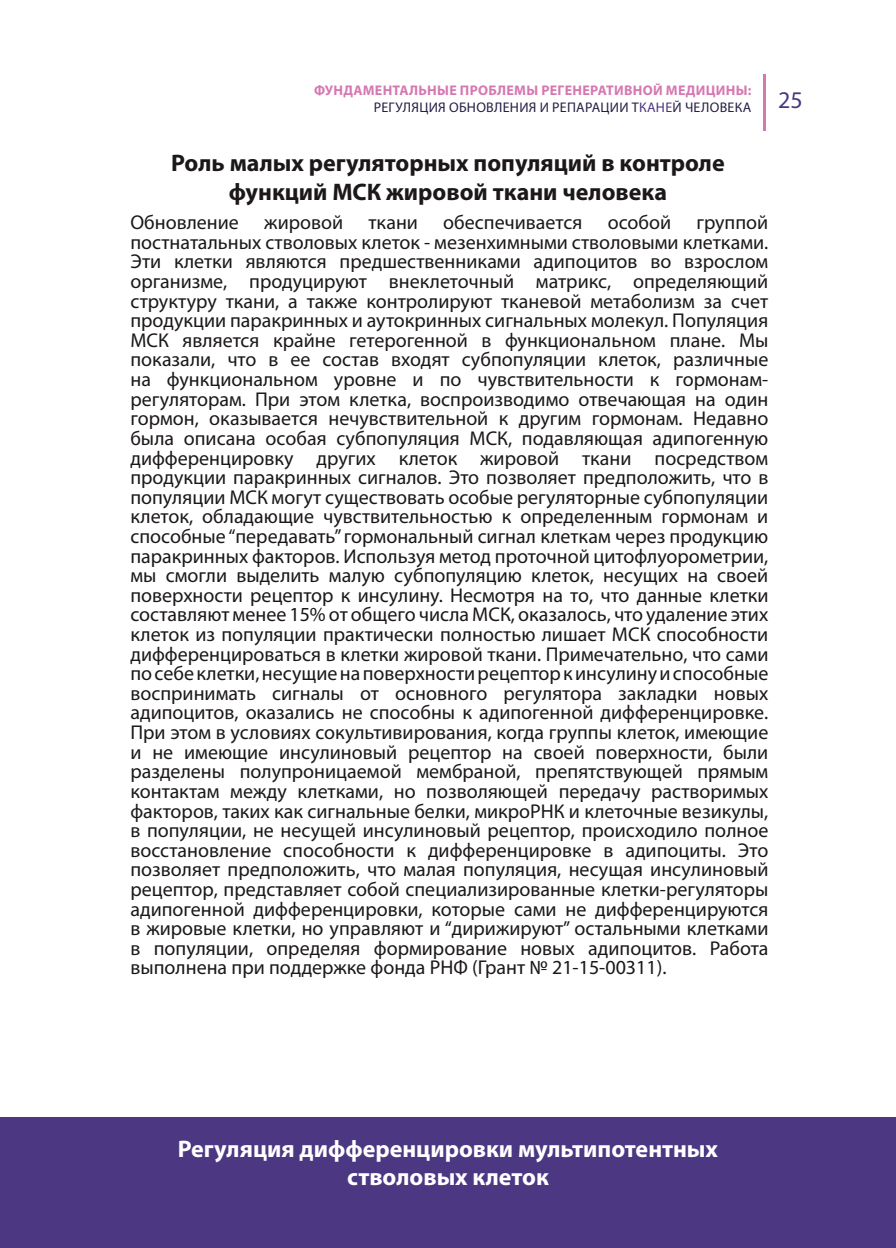
<style>
.page{position:relative;width:896px;height:1248px;background:#fff}
.page>*{position:absolute;margin:0;border:0;box-sizing:border-box;transform-origin:0 0}
.t1{font:700 24px/28.8px "Myriad Pro";color:#1c181a;text-align:center}
.t2{font:700 24px/28.8px "Myriad Pro";color:#fff;text-align:center}
.t3{font:20px/19.6px "Myriad Pro";color:#1c181a;text-align:justify}
.t4{font:700 14px/16.8px "Myriad Pro";letter-spacing:.02em;color:#d578b1}
.s1{font-weight:400;color:#271f46}
.s2{font-weight:400;color:#4c3783}
</style>
<div class="page">
<hr style="left:763px;top:74px;width:2px;height:56px;background:#d578b1">
<div style="left:0;top:1117px;width:896px;height:130px;background:#4c3783"></div>
<p class="t4" style="left:374px;top:81px;width:431px;text-indent:-60px">ФУНДАМЕНТАЛЬНЫЕ ПРОБЛЕМЫ РЕГЕНЕРАТИВНОЙ МЕДИЦИНЫ:<br><span class="s1">РЕГУЛЯЦИЯ ОБНОВЛЕНИЯ И РЕПАРАЦИИ Т</span><span class="s2">КАНЕ</span><span class="s1">Й ЧЕЛОВЕКА</span> <sup>25</sup></p>
<p class="t1" style="left:171px;top:148px;width:555px">Роль малых регуляторных популяций в контроле функций МСК жировой ткани человека</p>
<p class="t3" style="left:130px;top:212px;width:110px">Обновление</p>
<p class="t3" style="left:264px;top:212px;width:80px">жировой</p>
<p class="t3" style="left:368px;top:212px;width:51px">ткани</p>
<p class="t3" style="left:443px;top:212px;width:141px">обеспечивается</p>
<p class="t3" style="left:608px;top:212px;width:65px">особой</p>
<p class="t3" style="left:130px;top:212px;width:639px;text-indent:566px">группой постнатальных стволовых клеток - мезенхимными стволовыми клетками.<br>Эти клетки являются предшественниками адипоцитов во взрослом организме, продуцируют внеклеточный матрикс, определяющий структуру ткани, а также контролируют тканевой метаболизм за счет продукции паракринных и аутокринных сигнальных молекул. Популяция МСК является крайне гетерогенной в функциональном плане. Мы показали, что в ее состав входят субпопуляции клеток, различные на функциональном уровне и по чувствительности к гормонам&shy;регуляторам. При этом клетка, воспроизводимо отвечающая на один гормон, оказывается нечувствительной к другим гормонам. Недавно была описана особая субпопуляция МСК, подавляющая адипогенную дифференцировку других клеток жировой ткани посредством продукции паракринных сигналов. Это позволяет предположить, что в популяции МСК могут существовать особые регуляторные субпопуляции клеток, обладающие чувствительностью к определенным гормонам и способные “передавать” гормональный сигнал клеткам через продукцию паракринных факторов. Используя метод проточной цитофлуорометрии, мы смогли выделить малую субпопуляцию клеток, несущих на своей поверхности рецептор к инсулину. Несмотря на то, что данные клетки составляют менее 15% от общего числа МСК, оказалось, что удаление этих клеток из популяции практически полностью лишает МСК способности дифференцироваться в клетки жировой ткани. Примечательно, что сами по себе клетки, несущие на поверхности рецептор к инсулину и способные воспринимать сигналы от основного регулятора закладки новых адипоцитов, оказались не способны к адипогенной дифференцировке.<br>При этом в условиях сокультивирования, когда группы клеток, имеющие и не имеющие инсулиновый рецептор на своей поверхности, были разделены полупроницаемой мембраной, препятствующей прямым контактам между клетками, но позволяющей передачу растворимых факторов, таких как сигнальные белки, микроРНК и клеточные везикулы, в популяции, не несущей инсулиновый рецептор, происходило полное восстановление способности к дифференцировке в адипоциты. Это позволяет предположить, что малая популяция, несущая инсулиновый рецептор, представляет собой специализированные клетки-регуляторы адипогенной дифференцировки, которые сами не дифференцируются в жировые клетки, но управляют и “дирижируют” остальными клетками в популяции, определяя формирование новых адипоцитов. Работа выполнена при поддержке фонда РНФ (Грант № 21-15-00311).</p>
<p class="t2" style="left:178px;top:1133px;width:541px">Регуляция дифференцировки мультипотентных стволовых клеток</p>
</div>
